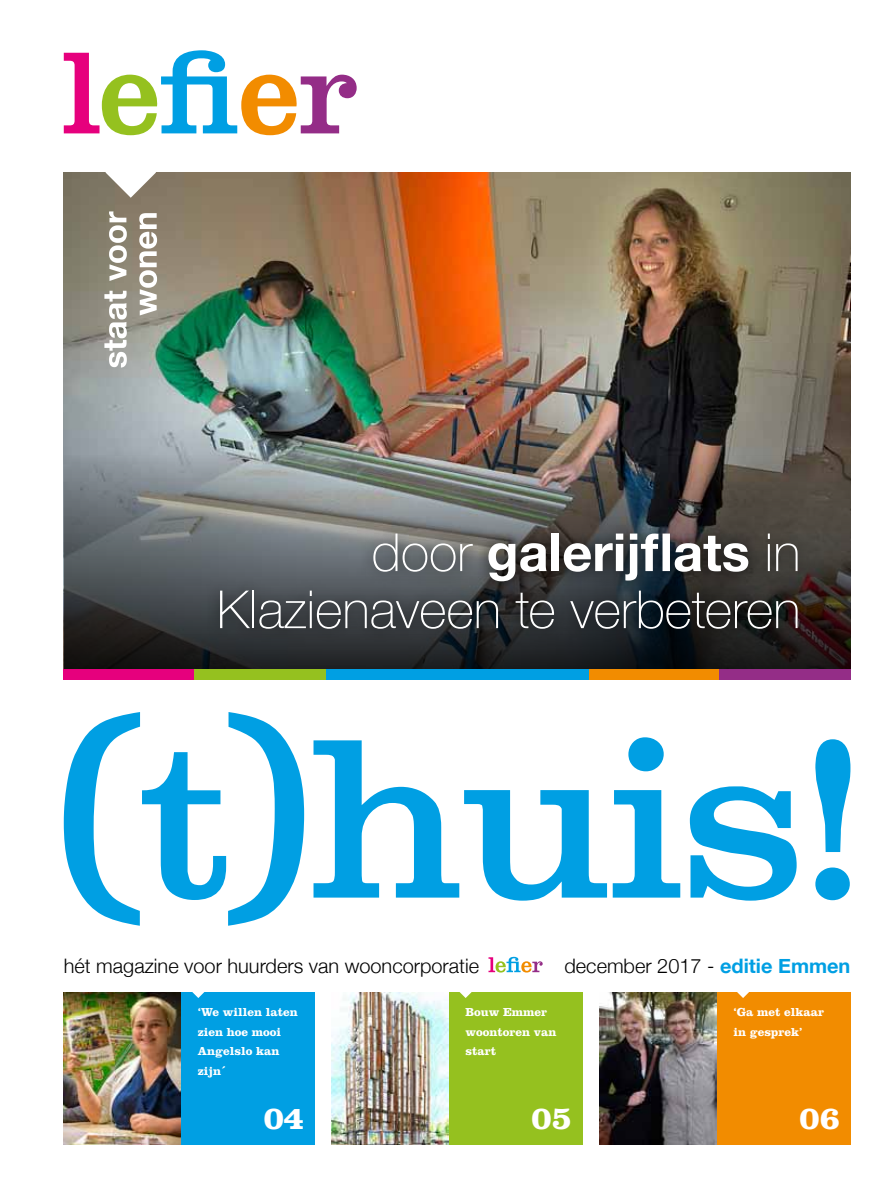
<style>
.page{position:relative;width:893px;height:1200px;background:#fff}
.page>*{position:absolute;margin:0;border:0;box-sizing:border-box;transform-origin:0 0}
.t1{font:100 52.5px/57px "Helvetica Neue";color:#fff;text-align:right}
.t2{font:700 33px "Clarendon";color:#fff}
.t3{font:300 19.95px "Helvetica Neue";color:#000}
.t4{font:700 12px/19.5px "Clarendon";color:#fff}
.s1{font-weight:700}
.s2{font-weight:700;color:#009fe3}
</style>
<div class="page">
<img style="left:64px;top:172px;width:786px;height:254px">
<svg style="left:105px;top:172px;width:51px;height:26px"></svg>
<div style="left:64px;top:669px;width:131px;height:10px;background:#e6007d"></div>
<div style="left:195px;top:669px;width:131px;height:10px;background:#95c11f"></div>
<div style="left:588px;top:669px;width:131px;height:10px;background:#f28c00"></div>
<div style="left:719px;top:669px;width:131px;height:10px;background:#942d87"></div>
<div style="left:326px;top:669px;width:262px;height:10px;background:#009fe3"></div>
<div style="left:449px;top:991px;width:134px;height:153px;background:#95c11f"></div>
<svg style="left:64px;top:50px;width:293px;height:85px"></svg>
<svg style="left:488px;top:956px;width:55px;height:16px"></svg>
<svg style="left:139px;top:213px;width:18px;height:102px"></svg>
<svg style="left:104px;top:211px;width:23px;height:156px"></svg>
<svg style="left:64px;top:712px;width:786px;height:213px"></svg>
<img style="left:64px;top:426px;width:786px;height:243px">
<div style="left:206px;top:520px;width:605px;height:122px;background:#000;opacity:.75"></div>
<img style="left:332px;top:992px;width:117px;height:152px">
<div style="left:181px;top:991px;width:134px;height:153px;background:#009fe3"></div>
<svg style="left:192px;top:991px;width:12px;height:6px"></svg>
<svg style="left:460px;top:991px;width:12px;height:6px"></svg>
<div style="left:716px;top:991px;width:134px;height:153px;background:#f28c00"></div>
<svg style="left:737px;top:991px;width:12px;height:6px"></svg>
<img style="left:64px;top:992px;width:117px;height:152px">
<img style="left:600px;top:992px;width:116px;height:152px">
<h1 class="t1" style="left:217px;top:521px;width:585px">door <span class="s1">galerijflats</span> in<br>Klazienaveen te verbeteren</h1>
<h3 class="t3" style="left:64px;top:949px;width:417px">hét magazine voor huurders van wooncorporatie</h3>
<h3 class="t3" style="left:564px;top:949px;width:287px">december 2017 - <span class="s2">editie Emmen</span></h3>
<p class="t4" style="left:198px;top:1001px;width:102px">‘We willen laten zien hoe mooi<br>Angelslo kan zijn´</p>
<p class="t4" style="left:733px;top:1001px;width:92px">‘Ga met elkaar in gesprek’</p>
<h2 class="t2" style="left:264px;top:1097px;width:42px">04</h2>
<h2 class="t2" style="left:799px;top:1097px;width:42px">06</h2>
<p class="t4" style="left:466px;top:1001px;width:93px">Bouw Emmer woontoren van start</p>
<h2 class="t2" style="left:532px;top:1097px;width:42px">05</h2>
</div>
